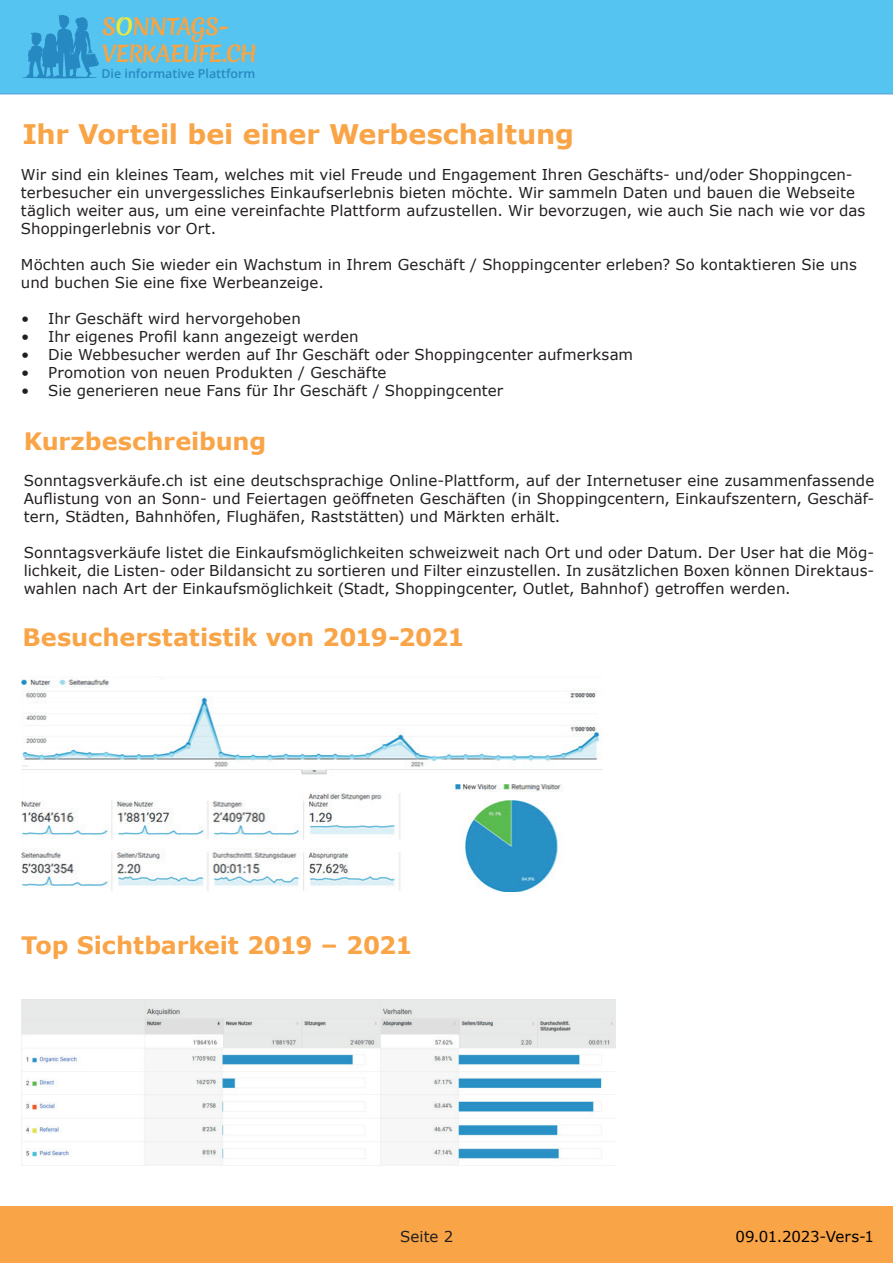
<style>
.page{position:relative;width:893px;height:1263px;background:#fff}
.page>*{position:absolute;margin:0;border:0;box-sizing:border-box;transform-origin:0 0}
.t1{font:700 27px "Verdana";color:#f9a446}
.t2{font:700 24px "Verdana";letter-spacing:-.005em;color:#f9a446}
.t3{font:700 22.05px/26.5px "Merienda";letter-spacing:-.05em;color:#f6a445}
.t4{font:15px/18px "Verdana";letter-spacing:.005em;color:#231f20}
.t5{font:15px "Verdana";letter-spacing:-.015em;color:#000001}
.t6{font:600 12.3px "Open Sans";color:#2789c2}
.s1{color:#eeea39}
</style>
<div class="page">
<div style="left:0;top:0;width:893px;height:94px;background:#55c4f0"></div>
<div style="left:0;top:1206px;width:893px;height:57px;background:#f9a446"></div>
<hr style="left:22px;top:77px;width:75px;height:1px;background:#2789c2;border-radius:50%">
<svg style="left:27px;top:15px;width:72px;height:63px"></svg>
<img style="left:22px;top:679px;width:580px;height:212px">
<img style="left:22px;top:999px;width:594px;height:166px">
<h3 class="t3" style="left:102px;top:14px;width:156px">S<span class="s1">O</span>NNTAGS-<br>VERKAEUFE.CH</h3>
<p class="t6" style="left:102px;top:66px;width:155px">Die informative Plattform</p>
<h1 class="t1" style="left:22px;top:115px;width:553px">Ihr Vorteil bei einer Werbeschaltung</h1>
<p class="t4" style="left:21px;top:165px;width:846px">Wir sind ein kleines Team, welches mit viel Freude und Engagement Ihren Geschäfts- und/oder Shoppingcen&shy;terbesucher ein unvergessliches Einkaufserlebnis bieten möchte. Wir sammeln Daten und bauen die Webseite täglich weiter aus, um eine vereinfachte Plattform aufzustellen. Wir bevorzugen, wie auch Sie nach wie vor das Shoppingerlebnis vor Ort.</p>
<p class="t4" style="left:21px;top:255px;width:837px">Möchten auch Sie wieder ein Wachstum in Ihrem Geschäft / Shoppingcenter erleben? So kontaktieren Sie uns und buchen Sie eine fixe Werbeanzeige.</p>
<p class="t4" style="left:21px;top:309px;width:281px">• Ihr Geschäft wird hervorgehoben</p>
<p class="t4" style="left:21px;top:327px;width:339px">• Ihr eigenes Profil kann angezeigt werden</p>
<p class="t4" style="left:21px;top:345px;width:613px">• Die Webbesucher werden auf Ihr Geschäft oder Shoppingcenter aufmerksam</p>
<p class="t4" style="left:21px;top:363px;width:367px">• Promotion von neuen Produkten / Geschäfte</p>
<p class="t4" style="left:21px;top:381px;width:483px">• Sie generieren neue Fans für Ihr Geschäft / Shoppingcenter</p>
<h2 class="t2" style="left:24px;top:424px;width:244px">Kurzbeschreibung</h2>
<p class="t4" style="left:24px;top:471px;width:852px;text-align:justify">Sonntagsverkäufe.ch ist eine deutschsprachige Online-Plattform, auf der Internetuser eine zusammenfassende Auflistung von an Sonn- und Feiertagen geöffneten Geschäften (in Shoppingcentern, Einkaufszentern, Geschäf&shy;tern, Städten, Bahnhöfen, Flughäfen, Raststätten) und Märkten erhält.</p>
<p class="t4" style="left:24px;top:543px;width:852px;text-align:justify">Sonntagsverkäufe listet die Einkaufsmöglichkeiten schweizweit nach Ort und oder Datum. Der User hat die Mög&shy;lichkeit, die Listen- oder Bildansicht zu sortieren und Filter einzustellen. In zusätzlichen Boxen können Direktaus&shy;wahlen nach Art der Einkaufsmöglichkeit (Stadt, Shoppingcenter, Outlet, Bahnhof) getroffen werden.</p>
<h2 class="t2" style="left:23px;top:620px;width:444px">Besucherstatistik von 2019-2021</h2>
<h2 class="t2" style="left:21px;top:928px;width:393px">Top Sichtbarkeit 2019 – 2021</h2>
<p class="t4" style="left:400px;top:1227px;width:55px">Seite 2</p>
<p class="t5" style="left:735px;top:1226px;width:140px">09.01.2023-Vers-1</p>
</div>
